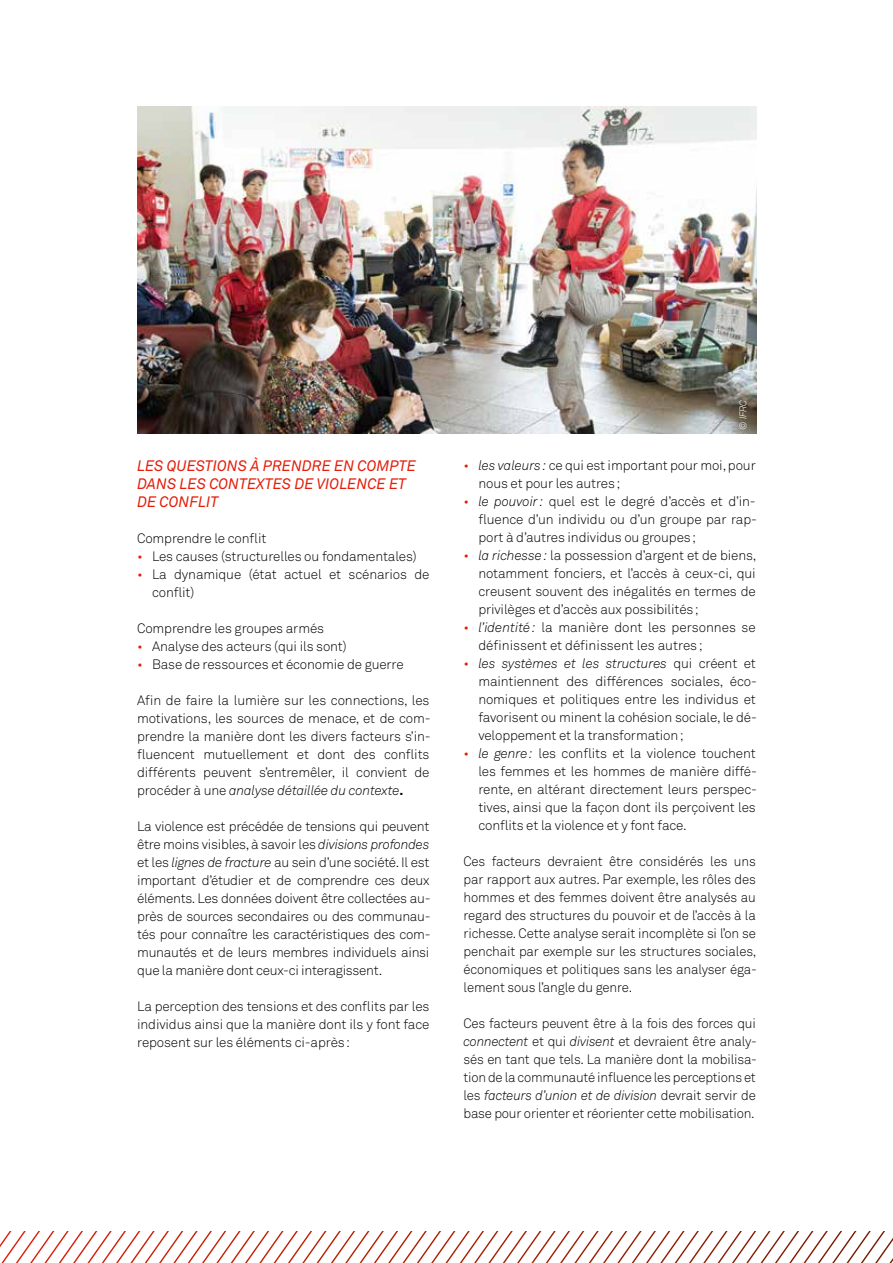
<style>
.page{position:relative;width:893px;height:1263px;background:#fff}
.page>*{position:absolute;margin:0;border:0;box-sizing:border-box;transform-origin:0 0}
.t1{font:italic 15px/18px "Akkurat";color:#e41e0a}
.t2{font:300 13.5px/18px "Akkurat";letter-spacing:-.01em;color:#000;text-align:justify}
.t3{font:italic 300 9.75px "Akkurat";color:#fff}
.s1{color:#e41e0a}
.s2{font-style:italic}
.s3{font-weight:700}
</style>
<div class="page">
<svg style="left:0;top:1231px;width:893px;height:32px"></svg>
<img style="left:137px;top:106px;width:620px;height:328px">
<p class="t1" style="left:137px;top:457px;width:280px">LES QUESTIONS À PRENDRE EN COMPTE<br>DANS LES CONTEXTES DE VIOLENCE ET<br>DE CONFLIT</p>
<p class="t2" style="left:137px;top:529px;width:131px">Comprendre le conflit</p>
<p class="t2" style="left:137px;top:547px;width:281px"><span class="s1">•</span> Les causes (structurelles ou fondamentales)</p>
<p class="t2" style="left:152px;top:565px;width:279px;text-indent:-15px"><span class="s1">•</span> La dynamique (état actuel et scénarios de conflit)</p>
<p class="t2" style="left:137px;top:619px;width:188px">Comprendre les groupes armés</p>
<p class="t2" style="left:137px;top:637px;width:211px"><span class="s1">•</span> Analyse des acteurs (qui ils sont)</p>
<p class="t2" style="left:137px;top:655px;width:268px"><span class="s1">•</span> Base de ressources et économie de guerre</p>
<p class="t2" style="left:137px;top:691px;width:295px">Afin de faire la lumière sur les connections, les motivations, les sources de menace, et de com&shy;prendre la manière dont les divers facteurs s’in&shy;fluencent mutuellement et dont des conflits différents peuvent s’entremêler, il convient de procéder à une <span class="s2">analyse détaillée du contexte</span><span class="s3">.</span></p>
<p class="t2" style="left:137px;top:817px;width:295px">La violence est précédée de tensions qui peuvent être moins visibles, à savoir les <span class="s2">divisions profondes </span>et les <span class="s2">lignes de fracture</span> au sein d’une société. Il est important d’étudier et de comprendre ces deux éléments. Les données doivent être collectées au&shy;près de sources secondaires ou des communau&shy;tés pour connaître les caractéristiques des com&shy;munautés et de leurs membres individuels ainsi que la manière dont ceux-ci interagissent.</p>
<p class="t2" style="left:137px;top:997px;width:294px">La perception des tensions et des conflits par les individus ainsi que la manière dont ils y font face reposent sur les éléments ci-après:</p>
<p class="t3" style="left:737px;top:429px;width:31px;rotate:-90deg">© IFRC</p>
<p class="t2" style="left:478px;top:456px;width:279px;text-indent:-15px"><span class="s1">•</span> <span class="s2">les valeurs:</span> ce qui est important pour moi, pour nous et pour les autres;</p>
<p class="t2" style="left:478px;top:492px;width:280px;text-indent:-15px"><span class="s1">•</span> <span class="s2">le pouvoir:</span> quel est le degré d’accès et d’in&shy;fluence d’un individu ou d’un groupe par rap&shy;port à d’autres individus ou groupes;</p>
<p class="t2" style="left:478px;top:546px;width:280px;text-indent:-15px"><span class="s1">•</span> <span class="s2">la richesse:</span> la possession d’argent et de biens, notamment fonciers, et l’accès à ceux-ci, qui creusent souvent des inégalités en termes de privilèges et d’accès aux possibilités;</p>
<p class="t2" style="left:478px;top:618px;width:279px;text-indent:-15px"><span class="s1">•</span> <span class="s2">l’identité:</span> la manière dont les personnes se définissent et définissent les autres;</p>
<p class="t2" style="left:478px;top:654px;width:280px;text-indent:-15px"><span class="s1">•</span> <span class="s2">les systèmes et les structures</span> qui créent et maintiennent des différences sociales, éco&shy;nomiques et politiques entre les individus et favorisent ou minent la cohésion sociale, le dé&shy;veloppement et la transformation;</p>
<p class="t2" style="left:478px;top:744px;width:280px;text-indent:-15px"><span class="s1">•</span> <span class="s2">le genre:</span> les conflits et la violence touchent les femmes et les hommes de manière diffé&shy;rente, en altérant directement leurs perspec&shy;tives, ainsi que la façon dont ils perçoivent les conflits et la violence et y font face.</p>
<p class="t2" style="left:463px;top:852px;width:295px">Ces facteurs devraient être considérés les uns par rapport aux autres. Par exemple, les rôles des hommes et des femmes doivent être analysés au regard des structures du pouvoir et de l’accès à la richesse. Cette analyse serait incomplète si l’on se penchait par exemple sur les structures sociales, économiques et politiques sans les analyser éga&shy;lement sous l’angle du genre.</p>
<p class="t2" style="left:463px;top:1014px;width:295px">Ces facteurs peuvent être à la fois des forces qui <span class="s2">connectent</span> et qui <span class="s2">divisent</span> et devraient être analy&shy;sés en tant que tels. La manière dont la mobilisa&shy;tion de la communauté influence les perceptions et les <span class="s2">facteurs d’union et de division</span> devrait servir de base pour orienter et réorienter cette mobilisation.</p>
</div>
